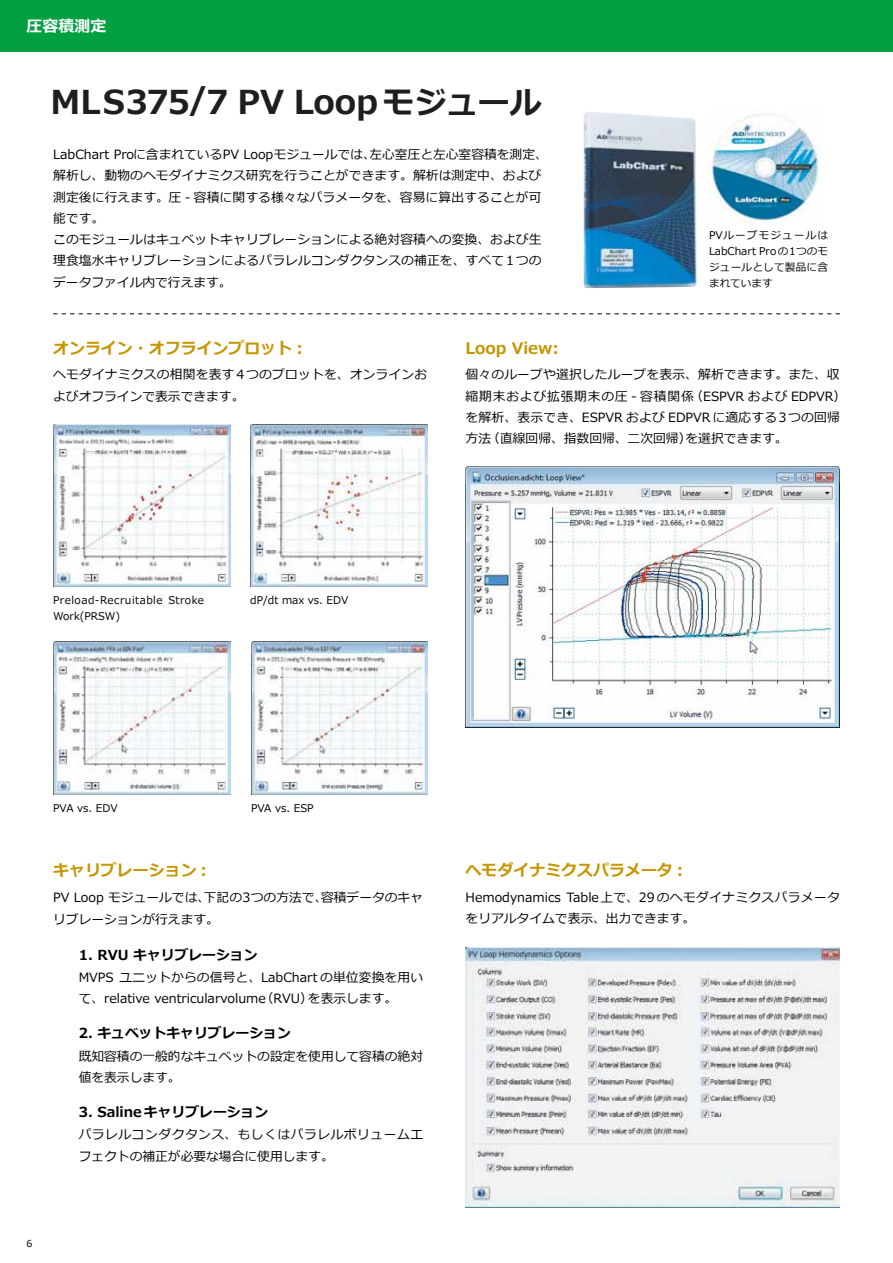
<style>
.page{position:relative;width:893px;height:1263px;background:#fff}
.page>*{position:absolute;margin:0;border:0;box-sizing:border-box;transform-origin:0 0}
.t1{font:700 33px "Meiryo";color:#1f1e1d}
.t2{font:700 15.9px "Meiryo";color:#c59600}
.t3{font:700 15.9px "Meiryo";color:#fff}
.t4{font:700 13.8px "Meiryo";color:#000}
.t5{font:12.75px/21.3px "Meiryo";letter-spacing:.01em;color:#000}
.t6{font:12.75px/21.3px "Meiryo";letter-spacing:.04em;color:#000}
.t7{font:10.65px/15.9px "Meiryo";letter-spacing:.02em;color:#000;text-align:justify}
.t8{font:10.65px "Meiryo";letter-spacing:.045em;color:#000}
.t9{font:10.65px "Meiryo";color:#000}
.t10{font:9.6px "Meiryo";color:#000}
.s1{font-size:31.95px}
</style>
<div class="page">
<div style="left:0;top:0;width:893px;height:51px;background:#00a041"></div>
<img style="left:466px;top:947px;width:374px;height:260px">
<img style="left:466px;top:466px;width:374px;height:262px">
<img style="left:250px;top:425px;width:177px;height:161px">
<img style="left:53px;top:425px;width:177px;height:161px">
<img style="left:251px;top:641px;width:176px;height:153px">
<img style="left:53px;top:641px;width:177px;height:153px">
<img style="left:583px;top:112px;width:114px;height:176px">
<img style="left:707px;top:114px;width:115px;height:108px">
<svg style="left:53px;top:314px;width:787px;height:1px"></svg>
<p class="t3" style="left:27px;top:17px;width:81px">圧容積測定</p>
<h1 class="t1" style="left:50px;top:83px;width:493px">MLS375<span class="s1">/</span>7 PV Loop<span class="s1">モジュール</span></h1>
<p class="t5" style="left:53px;top:144px;width:496px">LabChart Proに含まれているPV Loop モジュールでは、左心室圧と左心室容積を測定、解析し、動物のヘモダイナミクス研究を行うことができます。解析は測定中、および測定後に行えます。圧 - 容積に関する様々なパラメータを、容易に算出することが可能です。<br>このモジュールはキュベットキャリブレーションによる絶対容積への変換、および生理食塩水キャリブレーションによるパラレルコンダクタンスの補正を、すべて 1つのデータファイル内で行えます。</p>
<p class="t7" style="left:709px;top:227px;width:121px">PVループモジュールはLabChart Proの1つのモジュールとして製品に含まれています</p>
<p class="t2" style="left:53px;top:339px;width:251px">オンライン・オフラインプロット :</p>
<p class="t2" style="left:466px;top:339px;width:95px">Loop View:</p>
<p class="t5" style="left:53px;top:364px;width:376px">ヘモダイナミクスの相関を表す 4つのプロットを、オンラインおよびオフラインで表示できます。</p>
<p class="t5" style="left:466px;top:364px;width:382px">個々のループや選択したループを表示、解析できます。また、収縮期末および拡張期末の圧 - 容積関係（ESPVR および EDPVR）を解析、表示でき、ESPVR および EDPVRに適応する３つの回帰方法（直線回帰、指数回帰、二次回帰）を選択できます。</p>
<p class="t8" style="left:53px;top:594px;width:152px">Preload-Recruitable Stroke</p>
<p class="t9" style="left:250px;top:594px;width:99px">dP/dt max vs. EDV</p>
<p class="t9" style="left:53px;top:610px;width:69px">Work(PRSW)</p>
<p class="t7" style="left:53px;top:800px;width:66px">PVA vs. EDV</p>
<p class="t7" style="left:251px;top:800px;width:64px">PVA vs. ESP</p>
<p class="t2" style="left:53px;top:862px;width:155px">キャリブレーション :</p>
<p class="t5" style="left:53px;top:887px;width:371px">PV Loop モジュールでは、下記の3つの方法で、容積データのキャリブレーションが行えます。</p>
<p class="t4" style="left:79px;top:947px;width:180px">1. RVU キャリブレーション</p>
<p class="t5" style="left:79px;top:967px;width:346px">MVPS ユニットからの信号と、LabChart の単位変換を用いて、relative ventricularvolume（RVU）を表示します。</p>
<p class="t4" style="left:79px;top:1025px;width:214px">2. キュベットキャリブレーション</p>
<p class="t5" style="left:79px;top:1046px;width:346px">既知容積の一般的なキュベットの設定を使用して容積の絶対値を表示します。</p>
<p class="t4" style="left:79px;top:1104px;width:191px">3. Salineキャリブレーション</p>
<p class="t6" style="left:79px;top:1124px;width:346px">パラレルコンダクタンス、もしくはパラレルボリュームエフェクトの補正が必要な場合に使用します。</p>
<p class="t10" style="left:27px;top:1238px;width:7px">6</p>
<p class="t2" style="left:466px;top:861px;width:219px">ヘモダイナミクスパラメータ :</p>
<p class="t5" style="left:466px;top:887px;width:376px">Hemodynamics Table上で、29 のヘモダイナミクスパラメータをリアルタイムで表示、出力できます。</p>
</div>
